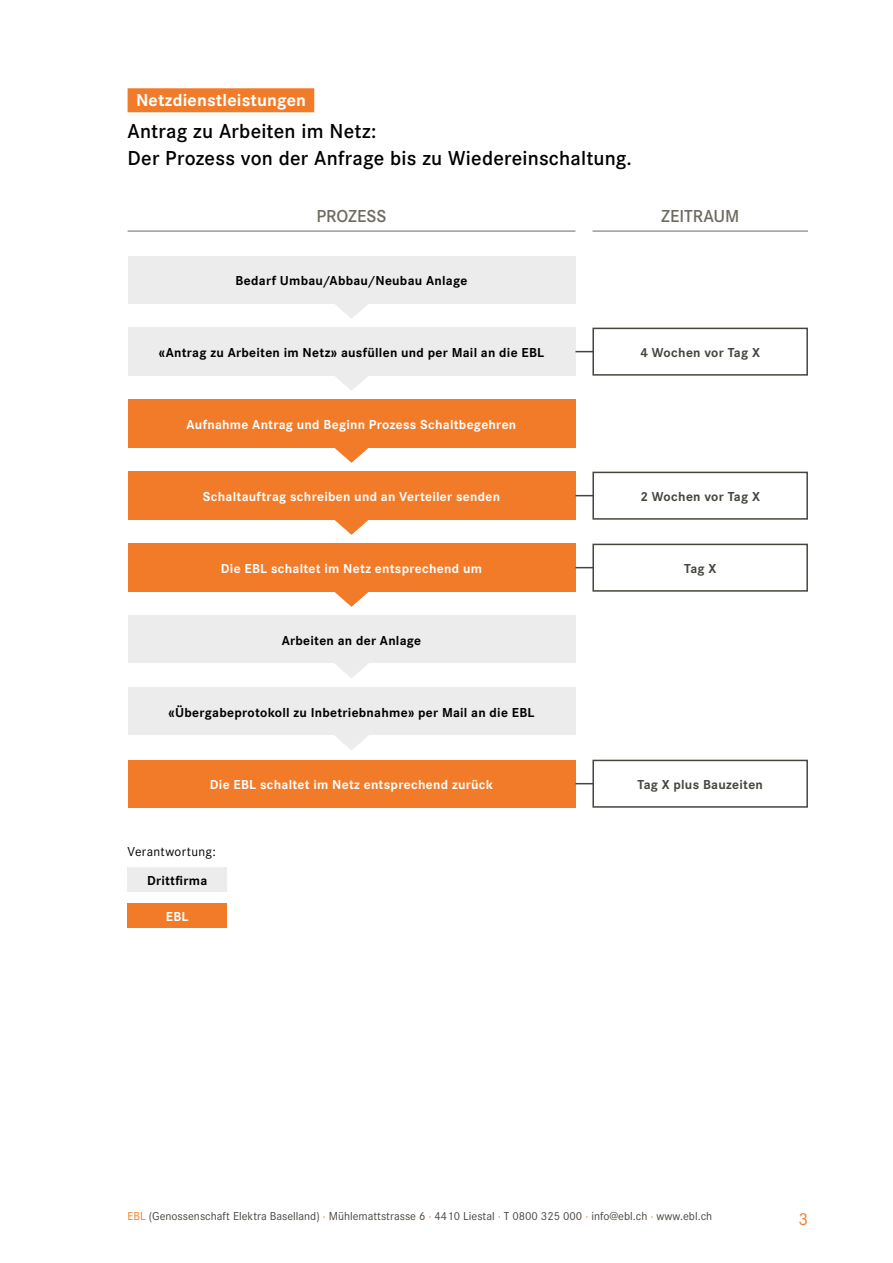
<style>
.page{position:relative;width:893px;height:1263px;background:#fff}
.page>*{position:absolute;margin:0;border:0;box-sizing:border-box;transform-origin:0 0}
.t1{font:600 21px/27px "Corporate S";letter-spacing:.01em;color:#000}
.t2{font:700 18px "Corporate S";letter-spacing:.01em;color:#fff}
.t3{font:600 18px "Corporate S";color:#6e6b61}
.t4{font:18px "Corporate S";color:#f17b29}
.t5{font:700 13.5px "Corporate S";letter-spacing:.02em;color:#fff}
.t6{font:700 13.5px "Corporate S";letter-spacing:.02em;color:#000}
.t7{font:700 13.5px "Corporate S";letter-spacing:.02em;color:#46453d}
.t8{font:13.5px "Corporate S";letter-spacing:.02em;color:#000}
.t9{font:12px "Corporate S";color:#46453d}
.s1{color:#f17b29}
</style>
<div class="page">
<hr style="left:128px;top:231px;width:447px;height:1px;background:#6e6b61">
<hr style="left:592px;top:231px;width:216px;height:1px;background:#6e6b61">
<div style="left:128px;top:256px;width:447px;height:48px;background:#ececec"></div>
<div style="left:128px;top:868px;width:99px;height:24px;background:#ececec"></div>
<div style="left:128px;top:904px;width:99px;height:24px;background:#f17b29"></div>
<div style="left:128px;top:616px;width:447px;height:47px;background:#ececec"></div>
<div style="left:128px;top:328px;width:447px;height:48px;background:#ececec"></div>
<div style="left:592px;top:328px;width:216px;height:48px;border:2px solid #46453d"></div>
<div style="left:592px;top:472px;width:216px;height:48px;border:2px solid #46453d"></div>
<div style="left:592px;top:544px;width:216px;height:48px;border:2px solid #46453d"></div>
<div style="left:592px;top:760px;width:216px;height:48px;border:2px solid #46453d"></div>
<div style="left:128px;top:688px;width:447px;height:47px;background:#ececec"></div>
<div style="left:128px;top:400px;width:447px;height:48px;background:#f17b29"></div>
<div style="left:128px;top:760px;width:447px;height:47px;background:#f17b29"></div>
<div style="left:128px;top:472px;width:447px;height:48px;background:#f17b29"></div>
<div style="left:128px;top:544px;width:447px;height:48px;background:#f17b29"></div>
<svg style="left:335px;top:304px;width:33px;height:15px"></svg>
<svg style="left:334px;top:663px;width:35px;height:15px"></svg>
<svg style="left:335px;top:376px;width:33px;height:15px"></svg>
<svg style="left:334px;top:735px;width:35px;height:15px"></svg>
<svg style="left:334px;top:448px;width:35px;height:15px"></svg>
<svg style="left:334px;top:520px;width:35px;height:15px"></svg>
<svg style="left:334px;top:592px;width:35px;height:15px"></svg>
<svg style="left:575px;top:351px;width:19px;height:1px"></svg>
<svg style="left:575px;top:495px;width:19px;height:1px"></svg>
<svg style="left:575px;top:567px;width:19px;height:1px"></svg>
<svg style="left:575px;top:783px;width:19px;height:1px"></svg>
<div style="left:128px;top:88px;width:186px;height:24px;background:#f17b29"></div>
<h2 class="t2" style="left:136px;top:90px;width:171px">Netzdienstleistungen</h2>
<h1 class="t1" style="left:128px;top:117px;width:506px">Antrag zu Arbeiten im Netz:<br>Der Prozess von der Anfrage bis zu Wiedereinschaltung.</h1>
<h2 class="t3" style="left:316px;top:206px;width:72px">PROZESS</h2>
<h2 class="t3" style="left:661px;top:206px;width:80px">ZEITRAUM</h2>
<p class="t6" style="left:236px;top:273px;width:233px">Bedarf Umbau/Abbau/Neubau Anlage</p>
<p class="t6" style="left:159px;top:344px;width:387px">«Antrag zu Arbeiten im Netz» ausfüllen und per Mail an die EBL</p>
<p class="t7" style="left:640px;top:344px;width:121px">4 Wochen vor Tag X</p>
<p class="t5" style="left:187px;top:416px;width:331px">Aufnahme Antrag und Beginn Prozess Schaltbegehren</p>
<p class="t5" style="left:203px;top:488px;width:299px">Schaltauftrag schreiben und an Verteiler senden</p>
<p class="t5" style="left:221px;top:560px;width:263px">Die EBL schaltet im Netz entsprechend um</p>
<p class="t6" style="left:282px;top:632px;width:141px">Arbeiten an der Anlage</p>
<p class="t6" style="left:169px;top:704px;width:367px">«Übergabeprotokoll zu Inbetriebnahme» per Mail an die EBL</p>
<p class="t5" style="left:210px;top:776px;width:285px">Die EBL schaltet im Netz entsprechend zurück</p>
<p class="t8" style="left:128px;top:844px;width:90px">Verantwortung:</p>
<p class="t6" style="left:147px;top:873px;width:62px">Drittfirma</p>
<p class="t5" style="left:166px;top:909px;width:24px">EBL</p>
<p class="t7" style="left:640px;top:488px;width:121px">2 Wochen vor Tag X</p>
<p class="t7" style="left:684px;top:560px;width:34px">Tag X</p>
<p class="t7" style="left:637px;top:776px;width:127px">Tag X plus Bauzeiten</p>
<p class="t9" style="left:128px;top:1209px;width:586px"><span class="s1">EBL</span> (Genossenschaft Elektra Baselland) <span class="s1">·</span> Mühlemattstrasse 6 <span class="s1">·</span> 4410 Liestal <span class="s1">·</span> T 0800 325 000 <span class="s1">·</span> info@ebl.ch <span class="s1">·</span> www.ebl.ch</p>
<h2 class="t4" style="left:798px;top:1209px;width:11px">3</h2>
</div>
